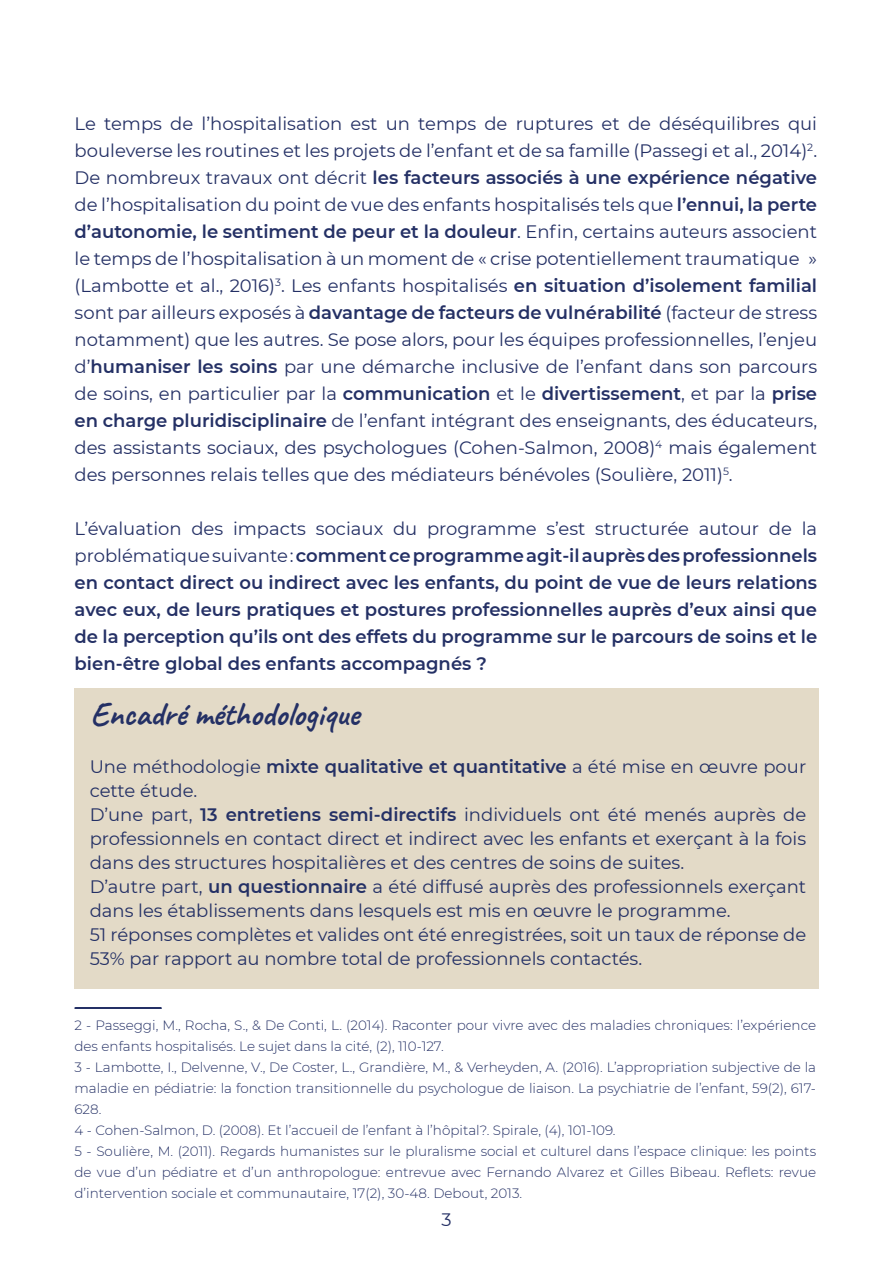
<style>
.page{position:relative;width:893px;height:1263px;background:#fff}
.page>*{position:absolute;margin:0;border:0;box-sizing:border-box;transform-origin:0 0}
.Style_texte_noraml{font:700 33px "Caveat";color:#243065}
.Regular{font:18px/27px "Montserrat";color:#243065;text-align:justify}
.Style_texte_noraml-2{font:18px/24px "Montserrat";color:#243065}
.Regular-2{font:600 18px/27px "Montserrat";color:#243065;text-align:justify}
.Style_de_paragraphe{font:300 13.5px/21px "Montserrat";color:#243065;text-align:justify}
.s1{font-weight:600}
.s2{font-weight:400}
</style>
<div class="page">
<div style="left:74px;top:689px;width:744px;height:300px;background:#e3dac7"></div>
<div style="left:74px;top:1007px;width:88px;height:2px;border:2px solid #243065"></div>
<p class="Regular" style="left:75px;top:110px;width:744px">Le temps de l’hospitalisation est un temps de ruptures et de déséquilibres qui bouleverse les routines et les projets de l’enfant et de sa famille (Passegi et al., 2014)<sup>2</sup>.<br>De nombreux travaux ont décrit <span class="s1">les facteurs associés à une expérience négative </span>de l’hospitalisation du point de vue des enfants hospitalisés tels que <span class="s1">l’ennui, la perte d’autonomie, le sentiment de peur et la douleur</span>. Enfin, certains auteurs associent le temps de l’hospitalisation à un moment de « crise potentiellement traumatique » (Lambotte et al., 2016)<sup>3</sup>. Les enfants hospitalisés <span class="s1">en situation d’isolement familial </span>sont par ailleurs exposés à <span class="s1">davantage de facteurs de vulnérabilité</span> (facteur de stress notamment) que les autres. Se pose alors, pour les équipes professionnelles, l’enjeu d’<span class="s1">humaniser les soins</span> par une démarche inclusive de l’enfant dans son parcours de soins, en particulier par la <span class="s1">communication</span> et le <span class="s1">divertissement</span>, et par la <span class="s1">prise en charge pluridisciplinaire</span> de l’enfant intégrant des enseignants, des éducateurs, des assistants sociaux, des psychologues (Cohen-Salmon, 2008)<sup>4</sup> mais également des personnes relais telles que des médiateurs bénévoles (Soulière, 2011)<sup>5</sup>.</p>
<p class="Regular-2" style="left:75px;top:515px;width:744px"><span class="s2">L’évaluation des impacts sociaux du programme s’est structurée autour de la problématique suivante :</span> comment ce programme agit-il auprès des professionnels en contact direct ou indirect avec les enfants, du point de vue de leurs relations avec eux, de leurs pratiques et postures professionnelles auprès d’eux ainsi que de la perception qu’ils ont des effets du programme sur le parcours de soins et le bien-être global des enfants accompagnés ?</p>
<p class="Style_texte_noraml" style="left:90px;top:693px;width:271px">Encadré méthodologique</p>
<p class="Style_texte_noraml-2" style="left:90px;top:754px;width:718px">Une méthodologie <span class="s1">mixte qualitative et quantitative</span> a été mise en œuvre pour cette étude.</p>
<p class="Style_texte_noraml-2" style="left:90px;top:802px;width:718px;text-align:justify">D’une part, <span class="s1">13 entretiens semi-directifs</span> individuels ont été menés auprès de professionnels en contact direct et indirect avec les enfants et exerçant à la fois dans des structures hospitalières et des centres de soins de suites.</p>
<p class="Style_texte_noraml-2" style="left:90px;top:874px;width:718px">D’autre part, <span class="s1">un questionnaire</span> a été diffusé auprès des professionnels exerçant dans les établissements dans lesquels est mis en œuvre le programme.</p>
<p class="Style_texte_noraml-2" style="left:90px;top:922px;width:718px">51 réponses complètes et valides ont été enregistrées, soit un taux de réponse de<br>53% par rapport au nombre total de professionnels contactés.</p>
<p class="Style_de_paragraphe" style="left:74px;top:1015px;width:743px">2 - Passeggi, M., Rocha, S., &amp; De Conti, L. (2014). Raconter pour vivre avec des maladies chroniques: l’expérience des enfants hospitalisés. Le sujet dans la cité, (2), 110-127.</p>
<p class="Style_de_paragraphe" style="left:74px;top:1057px;width:743px">3 - Lambotte, I., Delvenne, V., De Coster, L., Grandière, M., &amp; Verheyden, A. (2016). L’appropriation subjective de la maladie en pédiatrie: la fonction transitionnelle du psychologue de liaison. La psychiatrie de l’enfant, 59(2), 617- 628.</p>
<p class="Style_de_paragraphe" style="left:74px;top:1120px;width:543px">4 - Cohen-Salmon, D. (2008). Et l’accueil de l’enfant à l’hôpital?. Spirale, (4), 101-109.</p>
<p class="Style_de_paragraphe" style="left:74px;top:1141px;width:743px">5 - Soulière, M. (2011). Regards humanistes sur le pluralisme social et culturel dans l’espace clinique: les points de vue d’un pédiatre et d’un anthropologue: entrevue avec Fernando Alvarez et Gilles Bibeau. Reflets: revue d’intervention sociale et communautaire, 17(2), 30-48. Debout, 2013.</p>
<p class="Regular" style="left:441px;top:1206px;width:12px">3</p>
</div>
